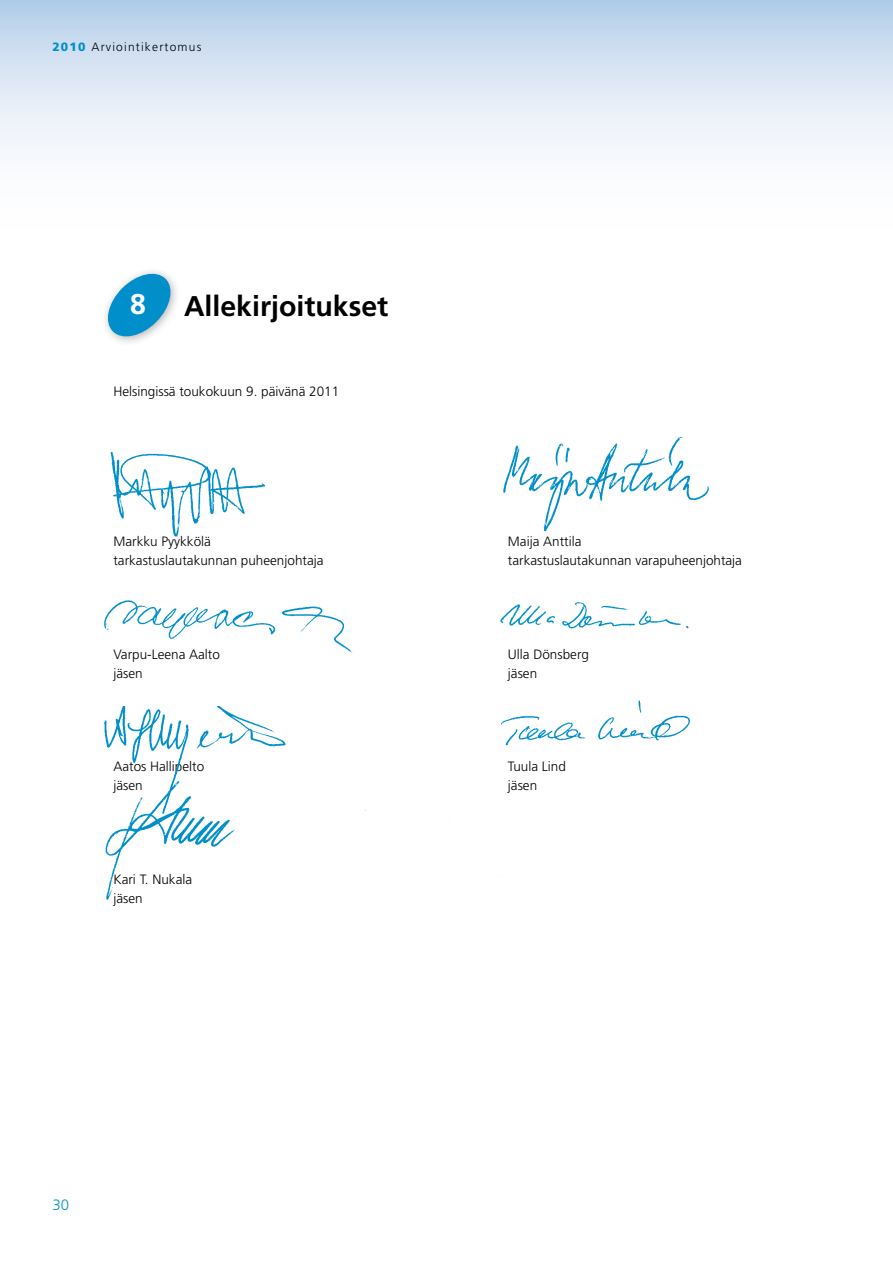
<style>
.page{position:relative;width:893px;height:1263px;background:#fff}
.page>*{position:absolute;margin:0;border:0;box-sizing:border-box;transform-origin:0 0}
.t1{font:700 28.5px "Frutiger";color:#000}
.t2{font:700 28.5px "Frutiger";color:#fff}
.t3{font:300 15px "Frutiger";color:#008fcb}
.t4{font:300 13.5px/18.8px "Frutiger";color:#000}
.t5{font:300 12px "Frutiger";letter-spacing:.1em;color:#000}
.s1{font-weight:900;color:#008fcb}
</style>
<div class="page">
<svg style="left:0;top:0;width:893px;height:151px"></svg>
<svg style="left:105px;top:271px;width:70px;height:70px"></svg>
<img style="left:104px;top:706px;width:398px;height:194px">
<img style="left:104px;top:600px;width:585px;height:53px">
<img style="left:110px;top:436px;width:599px;height:101px">
<img style="left:496px;top:700px;width:195px;height:50px">
<p class="t5" style="left:52px;top:40px;width:150px"><span class="s1">2010</span> Arviointikertomus</p>
<h1 class="t2" style="left:130px;top:287px;width:17px">8</h1>
<h1 class="t1" style="left:184px;top:289px;width:206px">Allekirjoitukset</h1>
<p class="t4" style="left:113px;top:382px;width:227px">Helsingissä toukokuun 9. päivänä 2011</p>
<p class="t4" style="left:113px;top:532px;width:99px">Markku Pyykkölä</p>
<p class="t4" style="left:508px;top:532px;width:75px">Maija Anttila</p>
<p class="t4" style="left:113px;top:551px;width:212px">tarkastuslautakunnan puheenjohtaja</p>
<p class="t4" style="left:508px;top:551px;width:236px">tarkastuslautakunnan varapuheenjohtaja</p>
<p class="t4" style="left:113px;top:645px;width:108px">Varpu-Leena Aalto</p>
<p class="t4" style="left:508px;top:645px;width:83px">Ulla Dönsberg</p>
<p class="t4" style="left:113px;top:663px;width:31px">jäsen</p>
<p class="t4" style="left:508px;top:663px;width:31px">jäsen</p>
<p class="t4" style="left:113px;top:757px;width:92px">Aatos Hallipelto</p>
<p class="t4" style="left:508px;top:757px;width:60px">Tuula Lind</p>
<p class="t4" style="left:113px;top:776px;width:31px">jäsen</p>
<p class="t4" style="left:508px;top:776px;width:31px">jäsen</p>
<p class="t4" style="left:113px;top:870px;width:80px">Kari T. Nukala jäsen</p>
<p class="t3" style="left:52px;top:1196px;width:18px">30</p>
</div>
